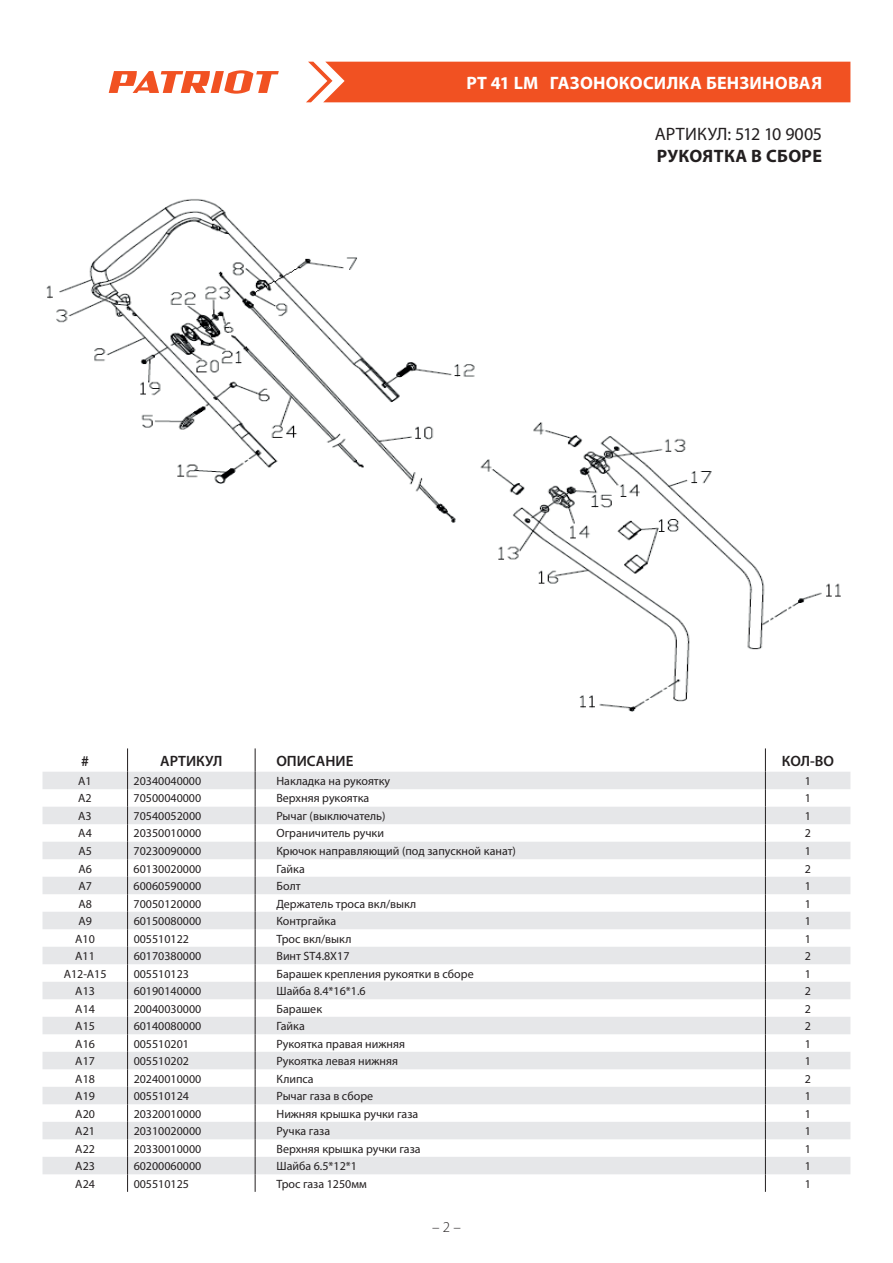
<style>
.page{position:relative;width:893px;height:1263px;background:#fff}
.page>*{position:absolute;margin:0;border:0;box-sizing:border-box;transform-origin:0 0}
.t1{font:700 18px "Myriad Pro";letter-spacing:.015em;color:#fff}
.t2{font:18px "Myriad Pro";letter-spacing:-.005em;color:#231f20}
.t3{font:700 18px "Myriad Pro";letter-spacing:.02em;color:#231f20}
.t4{font:600 15px "Myriad Pro";color:#231f20}
.t5{font:300 15px "Myriad Pro";color:#231f20}
.t6{font:12px "Myriad Pro";color:#231f20}
</style>
<div class="page">
<div style="left:306px;top:62px;width:544px;height:40px;background:#f15122"></div>
<svg style="left:109px;top:70px;width:170px;height:24px"></svg>
<svg style="left:43px;top:772px;width:807px;height:402px;fill:#e6e7e9"></svg>
<svg style="left:127px;top:748px;width:1px;height:444px"></svg>
<svg style="left:255px;top:748px;width:1px;height:444px"></svg>
<svg style="left:765px;top:748px;width:1px;height:444px"></svg>
<img style="left:46px;top:199px;width:795px;height:513px">
<h1 class="t1" style="left:466px;top:71px;width:357px">PT 41 LM газонокосилка бензиновая</h1>
<h1 class="t2" style="left:655px;top:123px;width:169px">АРТИКУЛ: 512 10 9005</h1>
<h1 class="t3" style="left:657px;top:144px;width:167px">Рукоятка в сборе</h1>
<p class="t4" style="left:81px;top:751px;width:9px">#</p>
<p class="t4" style="left:160px;top:751px;width:64px">АРТИКУЛ</p>
<p class="t4" style="left:276px;top:751px;width:78px">ОПИСАНИЕ</p>
<p class="t4" style="left:782px;top:751px;width:53px">КОЛ-ВО</p>
<p class="t6" style="left:78px;top:773px;width:15px">A1</p>
<p class="t6" style="left:134px;top:773px;width:69px">20340040000</p>
<p class="t6" style="left:276px;top:773px;width:115px">Накладка на рукоятку</p>
<p class="t6" style="left:805px;top:773px;width:8px">1</p>
<p class="t6" style="left:78px;top:791px;width:15px">A2</p>
<p class="t6" style="left:134px;top:791px;width:69px">70500040000</p>
<p class="t6" style="left:276px;top:791px;width:94px">Верхняя рукоятка</p>
<p class="t6" style="left:805px;top:791px;width:8px">1</p>
<p class="t6" style="left:78px;top:808px;width:15px">A3</p>
<p class="t6" style="left:134px;top:808px;width:69px">70540052000</p>
<p class="t6" style="left:276px;top:808px;width:111px">Рычаг (выключатель)</p>
<p class="t6" style="left:805px;top:808px;width:8px">1</p>
<p class="t6" style="left:78px;top:826px;width:15px">A4</p>
<p class="t6" style="left:134px;top:826px;width:69px">20350010000</p>
<p class="t6" style="left:276px;top:826px;width:109px">Ограничитель ручки</p>
<p class="t6" style="left:805px;top:826px;width:8px">2</p>
<p class="t6" style="left:78px;top:843px;width:15px">A5</p>
<p class="t6" style="left:134px;top:843px;width:69px">70230090000</p>
<p class="t6" style="left:276px;top:843px;width:241px">Крючок направляющий (под запускной канат)</p>
<p class="t6" style="left:805px;top:843px;width:8px">1</p>
<p class="t6" style="left:78px;top:861px;width:15px">A6</p>
<p class="t6" style="left:134px;top:861px;width:69px">60130020000</p>
<p class="t6" style="left:276px;top:861px;width:30px">Гайка</p>
<p class="t6" style="left:805px;top:861px;width:8px">2</p>
<p class="t6" style="left:78px;top:878px;width:15px">A7</p>
<p class="t6" style="left:134px;top:878px;width:69px">60060590000</p>
<p class="t6" style="left:276px;top:878px;width:26px">Болт</p>
<p class="t6" style="left:805px;top:878px;width:8px">1</p>
<p class="t6" style="left:78px;top:896px;width:15px">A8</p>
<p class="t6" style="left:134px;top:896px;width:69px">70050120000</p>
<p class="t6" style="left:276px;top:896px;width:141px">Держатель троса вкл/выкл</p>
<p class="t6" style="left:805px;top:896px;width:8px">1</p>
<p class="t6" style="left:78px;top:913px;width:15px">A9</p>
<p class="t6" style="left:134px;top:913px;width:69px">60150080000</p>
<p class="t6" style="left:276px;top:913px;width:61px">Контргайка</p>
<p class="t6" style="left:805px;top:913px;width:8px">1</p>
<p class="t6" style="left:75px;top:931px;width:21px">A10</p>
<p class="t6" style="left:134px;top:931px;width:57px">005510122</p>
<p class="t6" style="left:276px;top:931px;width:76px">Трос вкл/выкл</p>
<p class="t6" style="left:805px;top:931px;width:8px">1</p>
<p class="t6" style="left:75px;top:949px;width:21px">A11</p>
<p class="t6" style="left:134px;top:949px;width:69px">60170380000</p>
<p class="t6" style="left:276px;top:949px;width:74px">Винт ST4.8X17</p>
<p class="t6" style="left:805px;top:949px;width:8px">2</p>
<p class="t6" style="left:64px;top:966px;width:44px">A12-A15</p>
<p class="t6" style="left:134px;top:966px;width:57px">005510123</p>
<p class="t6" style="left:276px;top:966px;width:199px">Барашек крепления рукоятки в сборе</p>
<p class="t6" style="left:805px;top:966px;width:8px">1</p>
<p class="t6" style="left:75px;top:984px;width:21px">A13</p>
<p class="t6" style="left:134px;top:984px;width:69px">60190140000</p>
<p class="t6" style="left:276px;top:984px;width:91px">Шайба 8.4*16*1.6</p>
<p class="t6" style="left:805px;top:984px;width:8px">2</p>
<p class="t6" style="left:75px;top:1001px;width:21px">A14</p>
<p class="t6" style="left:134px;top:1001px;width:69px">20040030000</p>
<p class="t6" style="left:276px;top:1001px;width:47px">Барашек</p>
<p class="t6" style="left:805px;top:1001px;width:8px">2</p>
<p class="t6" style="left:75px;top:1019px;width:21px">A15</p>
<p class="t6" style="left:134px;top:1019px;width:69px">60140080000</p>
<p class="t6" style="left:276px;top:1019px;width:30px">Гайка</p>
<p class="t6" style="left:805px;top:1019px;width:8px">2</p>
<p class="t6" style="left:75px;top:1036px;width:21px">A16</p>
<p class="t6" style="left:134px;top:1036px;width:57px">005510201</p>
<p class="t6" style="left:276px;top:1036px;width:130px">Рукоятка правая нижняя</p>
<p class="t6" style="left:805px;top:1036px;width:8px">1</p>
<p class="t6" style="left:75px;top:1054px;width:21px">A17</p>
<p class="t6" style="left:134px;top:1054px;width:57px">005510202</p>
<p class="t6" style="left:276px;top:1054px;width:123px">Рукоятка левая нижняя</p>
<p class="t6" style="left:805px;top:1054px;width:8px">1</p>
<p class="t6" style="left:75px;top:1071px;width:21px">A18</p>
<p class="t6" style="left:134px;top:1071px;width:69px">20240010000</p>
<p class="t6" style="left:276px;top:1071px;width:39px">Клипса</p>
<p class="t6" style="left:805px;top:1071px;width:8px">2</p>
<p class="t6" style="left:75px;top:1089px;width:21px">A19</p>
<p class="t6" style="left:134px;top:1089px;width:57px">005510124</p>
<p class="t6" style="left:276px;top:1089px;width:98px">Рычаг газа в сборе</p>
<p class="t6" style="left:805px;top:1089px;width:8px">1</p>
<p class="t6" style="left:75px;top:1106px;width:21px">A20</p>
<p class="t6" style="left:134px;top:1106px;width:69px">20320010000</p>
<p class="t6" style="left:276px;top:1106px;width:143px">Нижняя крышка ручки газа</p>
<p class="t6" style="left:805px;top:1106px;width:8px">1</p>
<p class="t6" style="left:75px;top:1124px;width:21px">A21</p>
<p class="t6" style="left:134px;top:1124px;width:69px">20310020000</p>
<p class="t6" style="left:276px;top:1124px;width:55px">Ручка газа</p>
<p class="t6" style="left:805px;top:1124px;width:8px">1</p>
<p class="t6" style="left:75px;top:1141px;width:21px">A22</p>
<p class="t6" style="left:134px;top:1141px;width:69px">20330010000</p>
<p class="t6" style="left:276px;top:1141px;width:146px">Верхняя крышка ручки газа</p>
<p class="t6" style="left:805px;top:1141px;width:8px">1</p>
<p class="t6" style="left:75px;top:1159px;width:21px">A23</p>
<p class="t6" style="left:134px;top:1159px;width:69px">60200060000</p>
<p class="t6" style="left:276px;top:1159px;width:82px">Шайба 6.5*12*1</p>
<p class="t6" style="left:805px;top:1159px;width:8px">1</p>
<p class="t6" style="left:75px;top:1176px;width:21px">A24</p>
<p class="t6" style="left:134px;top:1176px;width:57px">005510125</p>
<p class="t6" style="left:276px;top:1176px;width:92px">Трос газа 1250мм</p>
<p class="t6" style="left:805px;top:1176px;width:8px">1</p>
<p class="t5" style="left:432px;top:1218px;width:30px">– 2 –</p>
</div>
